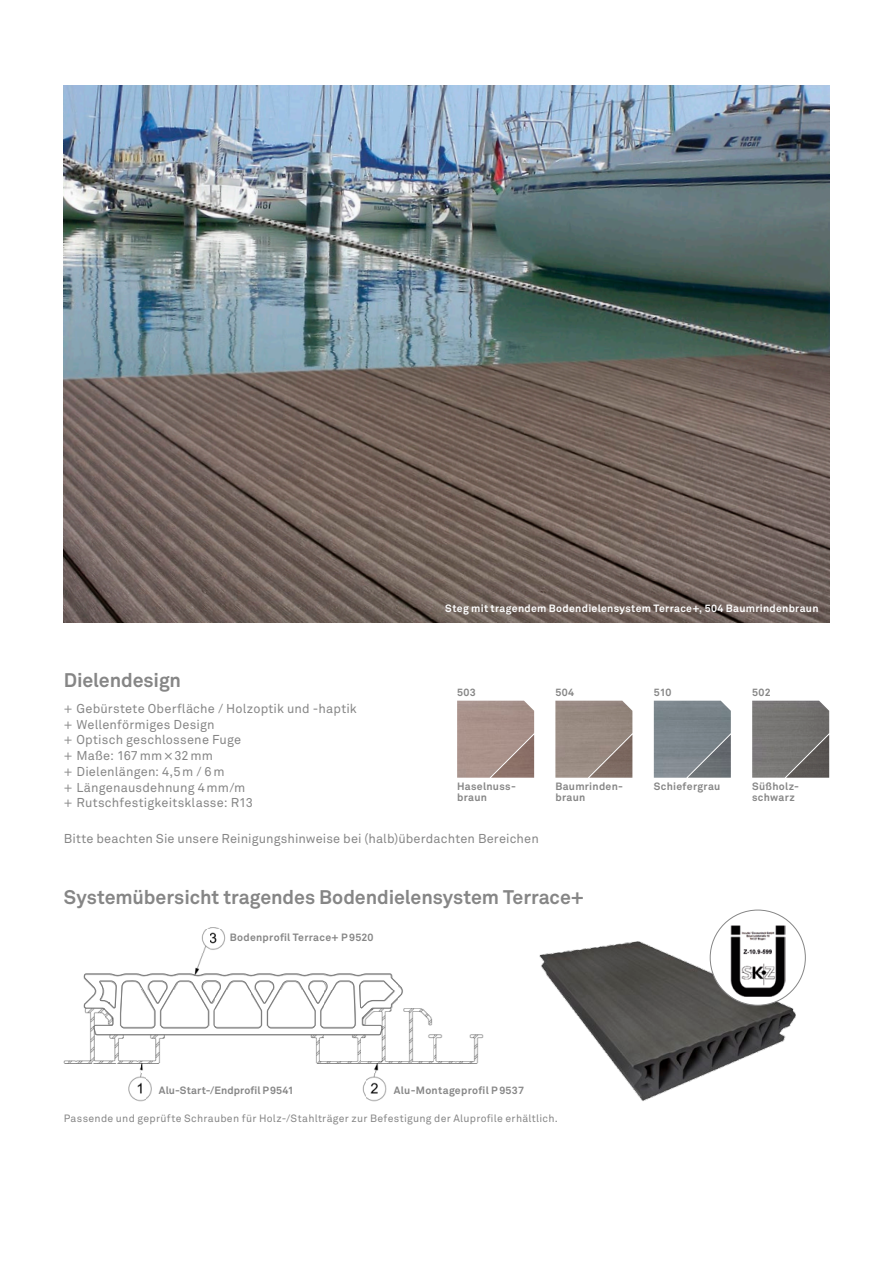
<style>
.page{position:relative;width:893px;height:1263px;background:#fff}
.page>*{position:absolute;margin:0;border:0;box-sizing:border-box;transform-origin:0 0}
.t1{font:700 19.5px "Akkurat Pro";letter-spacing:-.005em;color:#868686}
.t2{font:12.75px/15.8px "Akkurat Pro";letter-spacing:.015em;color:#868686}
.t3{font:700 10.5px/11.2px "Akkurat Pro";letter-spacing:.025em;color:#868686}
.t4{font:10.5px "Akkurat Pro";letter-spacing:.03em;color:#868686}
.t5{font:700 10.5px "Akkurat Pro";letter-spacing:.03em;color:#fff}
</style>
<div class="page">
<img style="left:539px;top:909px;width:267px;height:192px">
<img style="left:64px;top:85px;width:765px;height:538px">
<img style="left:457px;top:701px;width:77px;height:77px">
<img style="left:555px;top:701px;width:77px;height:77px">
<img style="left:654px;top:701px;width:77px;height:77px">
<img style="left:752px;top:701px;width:77px;height:77px">
<img style="left:786px;top:734px;width:43px;height:44px">
<div style="left:710px;top:910px;width:95px;height:95px;background:#fff;border-radius:50%"></div>
<img style="left:730px;top:926px;width:55px;height:70px">
<img style="left:201px;top:927px;width:25px;height:26px">
<img style="left:63px;top:953px;width:421px;height:121px">
<img style="left:128px;top:1074px;width:24px;height:28px">
<img style="left:362px;top:1074px;width:25px;height:28px">
<svg style="left:84px;top:973px;width:319px;height:96px"></svg>
<p class="t5" style="left:445px;top:602px;width:375px">Steg mit tragendem Bodendielensystem Terrace+, 504 Baumrindenbraun</p>
<h1 class="t1" style="left:64px;top:667px;width:119px">Dielendesign</h1>
<p class="t2" style="left:64px;top:701px;width:295px">+ Gebürstete Oberfläche / Holzoptik und -haptik + Wellenförmiges Design<br>+ Optisch geschlossene Fuge<br>+ Maße: 167mm×32mm<br>+ Dielenlängen: 4,5m / 6m<br>+ Längenausdehnung 4mm/m<br>+ Rutschfestigkeitsklasse: R13</p>
<p class="t2" style="left:64px;top:831px;width:477px">Bitte beachten Sie unsere Reinigungshinweise bei (halb)überdachten Bereichen</p>
<p class="t3" style="left:457px;top:687px;width:20px">503</p>
<p class="t3" style="left:457px;top:781px;width:60px">Haselnuss&shy;braun</p>
<p class="t3" style="left:555px;top:687px;width:20px">504</p>
<p class="t3" style="left:555px;top:781px;width:69px">Baumrinden&shy;braun</p>
<h1 class="t1" style="left:64px;top:884px;width:522px">Systemübersicht tragendes Bodendielensystem Terrace+</h1>
<p class="t3" style="left:230px;top:932px;width:145px">Bodenprofil Terrace+ P9520</p>
<p class="t3" style="left:654px;top:687px;width:19px">510</p>
<p class="t3" style="left:654px;top:781px;width:68px">Schiefergrau</p>
<p class="t3" style="left:752px;top:687px;width:20px">502</p>
<p class="t3" style="left:752px;top:781px;width:48px">Süßholz&shy;schwarz</p>
<p class="t3" style="left:159px;top:1084px;width:136px">Alu-Start-/Endprofil P9541</p>
<p class="t3" style="left:394px;top:1085px;width:132px">Alu-Montageprofil P9537</p>
<p class="t4" style="left:64px;top:1112px;width:496px">Passende und geprüfte Schrauben für Holz-/Stahlträger zur Befestigung der Aluprofile erhältlich.</p>
</div>
